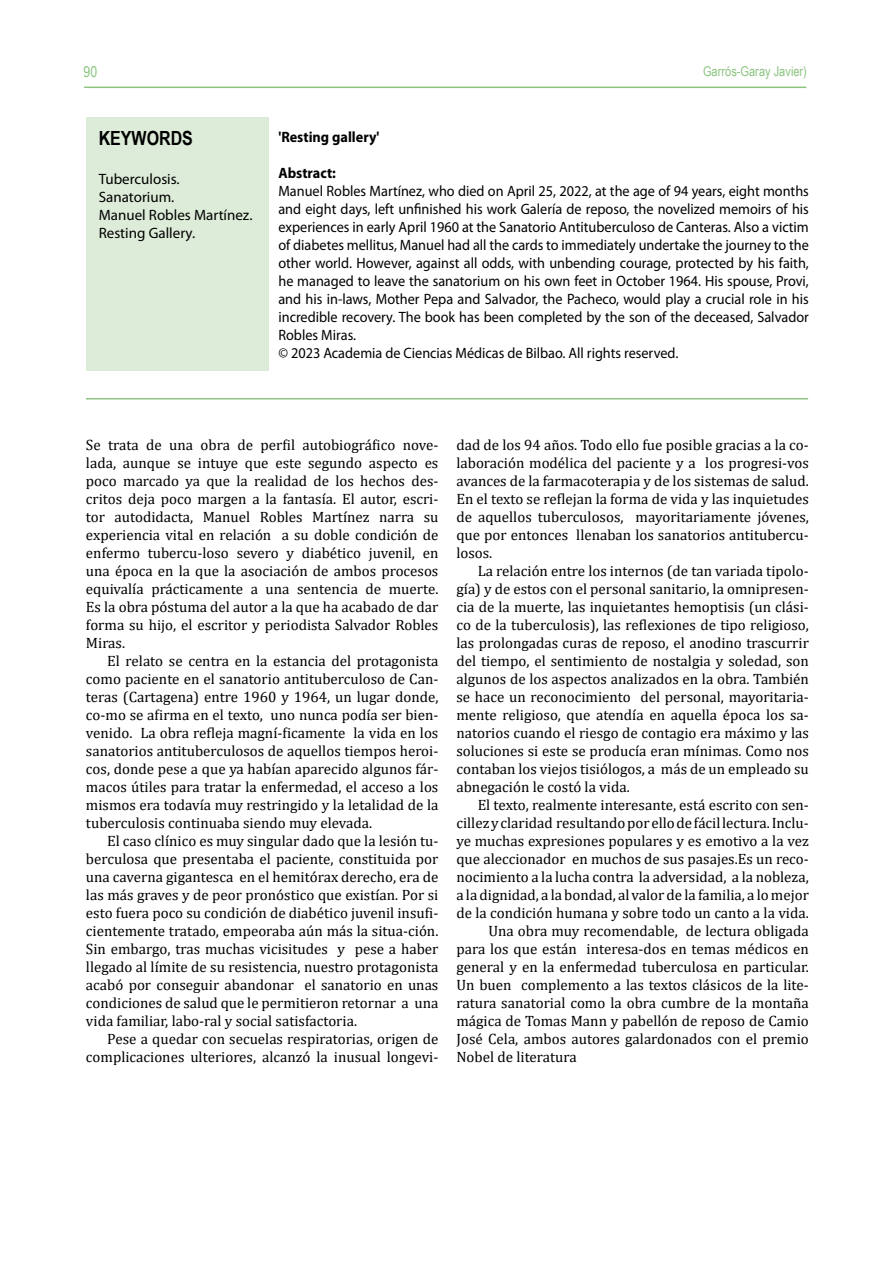
<style>
.page{position:relative;width:893px;height:1263px;background:#fff}
.page>*{position:absolute;margin:0;border:0;box-sizing:border-box;transform-origin:0 0}
.t1{font:700 19.5px "Arial Narrow";color:#000}
.t2{font:15px/18px "Cambria";color:#000;text-align:justify}
.t3{font:15px/18px "Myriad Pro";color:#000;scale:.95 1}
.t4{font:15px/18px "Myriad Pro";color:#000}
.t5{font:700 15px "Myriad Pro";color:#000;scale:.95 1}
.t6{font:15px "Arial Narrow";color:#8bc480}
.t7{font:13.5px "Arial Narrow";color:#8bc480}
</style>
<div class="page">
<div style="left:86px;top:118px;width:182px;height:253px;background:#ddecd8"></div>
<hr style="left:86px;top:398px;width:722px;height:1px;background:#8bc480">
<hr style="left:84px;top:87px;width:722px;height:1px;background:#8bc480">
<p class="t6" style="left:84px;top:61px;width:15px">90</p>
<p class="t7" style="left:703px;top:61px;width:105px">Garrós-Garay Javier)</p>
<h1 class="t1" style="left:99px;top:123px;width:96px">KEYWORDS</h1>
<p class="t4" style="left:99px;top:170px;width:155px">Tuberculosis.<br>Sanatorium.<br>Manuel Robles Martínez.<br>Resting Gallery.</p>
<p class="t5" style="left:278px;top:127px;width:108px">'Resting gallery'</p>
<p class="t5" style="left:278px;top:163px;width:62px">Abstract:</p>
<p class="t3" style="left:278px;top:181px;width:560px">Manuel Robles Martínez, who died on April 25, 2022, at the age of 94 years, eight months and eight days, left unfinished his work Galería de reposo, the novelized memoirs of his experiences in early April 1960 at the Sanatorio Antituberculoso de Canteras. Also a victim of diabetes mellitus, Manuel had all the cards to immediately undertake the journey to the other world. However, against all odds, with unbending courage, protected by his faith, he managed to leave the sanatorium on his own feet in October 1964. His spouse, Provi, and his in-laws, Mother Pepa and Salvador, the Pacheco, would play a crucial role in his incredible recovery. The book has been completed by the son of the deceased, Salvador Robles Miras.<br>© 2023 Academia de Ciencias Médicas de Bilbao. All rights reserved.</p>
<p class="t2" style="left:86px;top:436px;width:354px">Se trata de una obra de perfil autobiográfico nove&shy;lada, aunque se intuye que este segundo aspecto es poco marcado ya que la realidad de los hechos des&shy;critos deja poco margen a la fantasía. El autor, escri&shy;tor autodidacta, Manuel Robles Martínez narra su experiencia vital en relación a su doble condición de enfermo tubercu-loso severo y diabético juvenil, en una época en la que la asociación de ambos procesos equivalía prácticamente a una sentencia de muerte.<br>Es la obra póstuma del autor a la que ha acabado de dar forma su hijo, el escritor y periodista Salvador Robles Miras.</p>
<p class="t2" style="left:86px;top:652px;width:354px;text-indent:21px">El relato se centra en la estancia del protagonista como paciente en el sanatorio antituberculoso de Can&shy;teras (Cartagena) entre 1960 y 1964, un lugar donde, co-mo se afirma en el texto, uno nunca podía ser bien&shy;venido. La obra refleja magní-ficamente la vida en los sanatorios antituberculosos de aquellos tiempos heroi&shy;cos, donde pese a que ya habían aparecido algunos fár&shy;macos útiles para tratar la enfermedad, el acceso a los mismos era todavía muy restringido y la letalidad de la tuberculosis continuaba siendo muy elevada.</p>
<p class="t2" style="left:86px;top:832px;width:354px;text-indent:21px">El caso clínico es muy singular dado que la lesión tu&shy;berculosa que presentaba el paciente, constituida por una caverna gigantesca en el hemitórax derecho, era de las más graves y de peor pronóstico que existían. Por si esto fuera poco su condición de diabético juvenil insufi&shy;cientemente tratado, empeoraba aún más la situa-ción.<br>Sin embargo, tras muchas vicisitudes y pese a haber llegado al límite de su resistencia, nuestro protagonista acabó por conseguir abandonar el sanatorio en unas condiciones de salud que le permitieron retornar a una vida familiar, labo-ral y social satisfactoria.</p>
<p class="t2" style="left:86px;top:1030px;width:354px;text-align:right">Pese a quedar con secuelas respiratorias, origen de complicaciones ulteriores, alcanzó la inusual longevi-</p>
<p class="t2" style="left:456px;top:436px;width:354px">dad de los 94 años. Todo ello fue posible gracias a la co&shy;laboración modélica del paciente y a los progresi-vos avances de la farmacoterapia y de los sistemas de salud.<br>En el texto se reflejan la forma de vida y las inquietudes de aquellos tuberculosos, mayoritariamente jóvenes, que por entonces llenaban los sanatorios antitubercu&shy;losos.</p>
<p class="t2" style="left:456px;top:562px;width:354px;text-indent:21px">La relación entre los internos (de tan variada tipolo&shy;gía) y de estos con el personal sanitario, la omnipresen&shy;cia de la muerte, las inquietantes hemoptisis (un clási&shy;co de la tuberculosis), las reflexiones de tipo religioso, las prolongadas curas de reposo, el anodino trascurrir del tiempo, el sentimiento de nostalgia y soledad, son algunos de los aspectos analizados en la obra. También se hace un reconocimiento del personal, mayoritaria&shy;mente religioso, que atendía en aquella época los sa&shy;natorios cuando el riesgo de contagio era máximo y las soluciones si este se producía eran mínimas. Como nos contaban los viejos tisiólogos, a más de un empleado su abnegación le costó la vida.</p>
<p class="t2" style="left:478px;top:796px;width:333px">El texto, realmente interesante, está escrito con sen-</p>
<p class="t2" style="left:456px;top:814px;width:354px">cillez y claridad resultando por ello de fácil lectura. Inclu-</p>
<p class="t2" style="left:456px;top:832px;width:354px">ye muchas expresiones populares y es emotivo a la vez</p>
<p class="t2" style="left:456px;top:850px;width:354px">que aleccionador en muchos de sus pasajes.Es un reco-</p>
<p class="t2" style="left:456px;top:868px;width:354px">nocimiento a la lucha contra la adversidad, a la nobleza,</p>
<p class="t2" style="left:456px;top:886px;width:354px">a la dignidad, a la bondad, al valor de la familia, a lo mejor</p>
<p class="t2" style="left:456px;top:904px;width:354px">de la condición humana y sobre todo un canto a la vida.</p>
<p class="t2" style="left:489px;top:922px;width:322px">Una obra muy recomendable, de lectura obligada</p>
<p class="t2" style="left:456px;top:940px;width:354px">para los que están interesa-dos en temas médicos en</p>
<p class="t2" style="left:456px;top:958px;width:354px">general y en la enfermedad tuberculosa en particular.</p>
<p class="t2" style="left:456px;top:976px;width:354px">Un buen complemento a las textos clásicos de la lite-</p>
<p class="t2" style="left:456px;top:994px;width:354px">ratura sanatorial como la obra cumbre de la montaña</p>
<p class="t2" style="left:456px;top:1012px;width:354px">mágica de Tomas Mann y pabellón de reposo de Camio</p>
<p class="t2" style="left:456px;top:1030px;width:354px">José Cela, ambos autores galardonados con el premio</p>
<p class="t2" style="left:456px;top:1048px;width:122px">Nobel de literatura</p>
</div>
